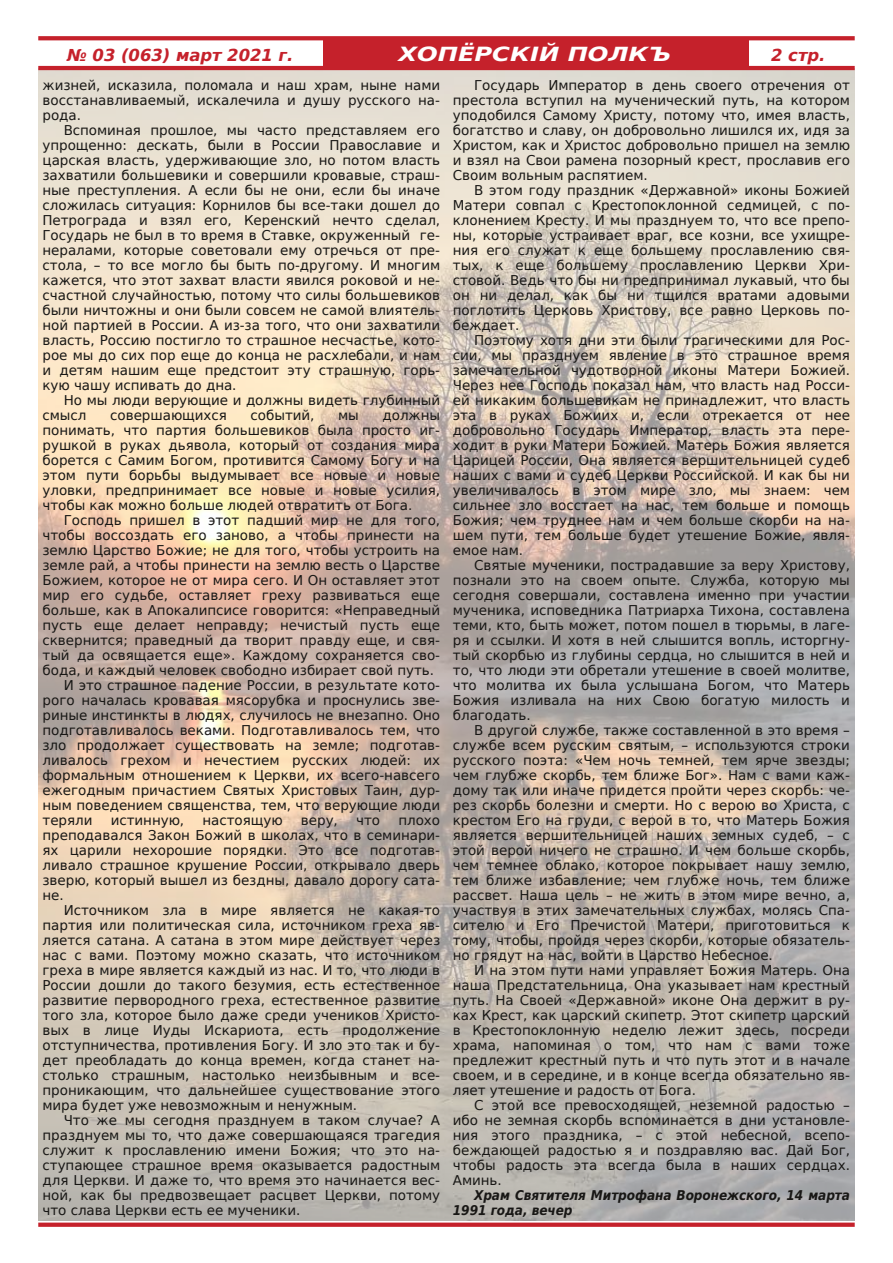
<style>
.page{position:relative;width:893px;height:1263px;background:#fff}
.page>*{position:absolute;margin:0;border:0;box-sizing:border-box;transform-origin:0 0}
.t1{font:italic 700 19.5px "DejaVu Sans";letter-spacing:-.005em;color:#fff;scale:1.25 1}
.t2{font:italic 700 16.5px "DejaVu Sans";letter-spacing:-.005em;color:#c5212b}
.t3{font:13.5px/15px "DejaVu Sans";letter-spacing:-.005em;color:#181715;text-align:justify}
.t4{font:italic 700 13.5px/15px "DejaVu Sans Condensed";letter-spacing:-.005em;color:#181715}
</style>
<div class="page">
<img style="left:38px;top:70px;width:817px;height:1150px">
<div style="left:323px;top:38px;width:425px;height:30px;background:#c5212b"></div>
<hr style="left:38px;top:66px;width:817px;height:4px;background:#c5212b">
<div style="left:38px;top:1222px;width:817px;height:5px;background:#c5212b"></div>
<svg style="left:38px;top:36px;width:817px;height:4px;fill:#c5212b"></svg>
<p class="t2" style="left:67px;top:45px;width:228px">№ 03 (063) март 2021 г.</p>
<h1 class="t1" style="left:398px;top:43px;width:220px">ХОПЁРСКIЙ ПОЛКЪ</h1>
<p class="t2" style="left:771px;top:45px;width:56px">2 стр.</p>
<p class="t3" style="left:43px;top:78px;width:399px">жизней, исказила, поломала и наш храм, ныне нами восстанавливаемый, искалечила и душу русского на‐ рода.</p>
<p class="t3" style="left:43px;top:123px;width:399px;text-indent:21px">Вспоминая прошлое, мы часто представляем его упрощенно: дескать, были в России Православие и царская власть, удерживающие зло, но потом власть захватили большевики и совершили кровавые, страш‐ ные преступления. А если бы не они, если бы иначе сложилась ситуация: Корнилов бы все-таки дошел до Петрограда и взял его, Керенский нечто сделал, Государь не был в то время в Ставке, окруженный ге‐ нералами, которые советовали ему отречься от пре‐ стола, – то все могло бы быть по-другому. И многим кажется, что этот захват власти явился роковой и не‐ счастной случайностью, потому что силы большевиков были ничтожны и они были совсем не самой влиятель‐ ной партией в России. А из-за того, что они захватили власть, Россию постигло то страшное несчастье, кото‐ рое мы до сих пор еще до конца не расхлебали, и нам и детям нашим еще предстоит эту страшную, горь&shy;кую чашу испивать до дна.</p>
<p class="t3" style="left:43px;top:393px;width:399px;text-indent:21px">Но мы люди верующие и должны видеть глубинный смысл</p>
<p class="t3" style="left:453px;top:78px;width:399px;text-indent:21px">Государь Император в день своего отречения от престола вступил на мученический путь, на котором уподобился Самому Христу, потому что, имея власть, богатство и славу, он добровольно лишился их, идя за Христом, как и Христос добровольно пришел на землю и взял на Свои рамена позорный крест, прославив его Своим вольным распятием.</p>
<p class="t3" style="left:453px;top:183px;width:399px;text-indent:21px">В этом году праздник «Державной» иконы Божией Матери совпал с Крестопоклонной седмицей, с по‐ клонением Кресту. И мы празднуем то, что все препо‐ ны, которые устраивает враг, все козни, все ухищре‐ ния его служат к еще большему прославлению свя‐ тых, к еще большему прославлению Церкви Хри‐ стовой. Ведь что бы ни предпринимал лукавый, что бы он ни делал, как бы ни тщился вратами адовыми поглотить Церковь Христову, все равно Церковь по‐ беждает.</p>
<p class="t3" style="left:453px;top:333px;width:399px;text-indent:21px">Поэтому хотя дни эти были трагическими для Рос‐ сии, мы празднуем явление в это страшное время замечательной чудотворной иконы Матери Божией.<br>Через нее Господь показал нам, что власть над Росси‐ ей никаким большевикам не принадлежит, что власть эта в руках Божиих и, если отрекается от нее добровольно Государь Император, власть эта пере‐ ходит в руки Матери Божией. Матерь Божия является Царицей России, Она является вершительницей судеб наших с вами и судеб Церкви Российской. И как бы ни увеличивалось в этом мире зло, мы знаем: чем сильнее зло восстает на нас, тем больше и помощь Божия; чем труднее нам и чем больше скорби на на‐ шем пути, тем больше будет утешение Божие, явля‐ емое нам.</p>
<p class="t3" style="left:453px;top:558px;width:399px;text-indent:21px">Святые мученики, пострадавшие за веру Христову, познали это на своем опыте. Служба, которую мы сегодня совершали, составлена именно при участии мученика, исповедника Патриарха Тихона, составлена теми, кто, быть может, потом пошел в тюрьмы, в лаге‐ ря и ссылки. И хотя в ней слышится вопль, исторгну‐ тый скорбью из глубины сердца, но слышится в ней и то, что люди эти обретали утешение в своей молитве, что молитва их была услышана Богом, что Матерь Божия изливала на них Свою богатую милость и благодать.</p>
<p class="t3" style="left:453px;top:723px;width:399px;text-indent:21px">В другой службе, также составленной в это время – службе всем русским святым, – используются строки русского поэта: «Чем ночь темней, тем ярче звезды; чем глубже скорбь, тем ближе Бог». Нам с вами каж‐ дому так или иначе придется пройти через скорбь: че‐ рез скорбь болезни и смерти. Но с верою во Христа, с крестом Его на груди, с верой в то, что Матерь Божия является вершительницей наших земных судеб, – с этой верой ничего не страшно. И чем больше скорбь, чем темнее облако, которое покрывает нашу землю, тем ближе избавление; чем глубже ночь, тем ближе рассвет. Наша цель – не жить в этом мире вечно, а, участвуя в этих замечательных службах, молясь Спа‐ сителю и Его Пречистой Матери, приготовиться к тому, чтобы, пройдя через скорби, которые обязатель‐ но грядут на нас, войти в Царство Небесное.</p>
<p class="t3" style="left:453px;top:963px;width:399px;text-indent:21px">И на этом пути нами управляет Божия Матерь. Она наша Предстательница, Она указывает нам крестный путь. На Своей «Державной» иконе Она держит в ру‐ ках Крест, как царский скипетр. Этот скипетр царский в Крестопоклонную неделю лежит здесь, посреди храма, напоминая о том, что нам с вами тоже предлежит крестный путь и что путь этот и в начале своем, и в середине, и в конце всегда обязательно яв‐ ляет утешение и радость от Бога.</p>
<p class="t3" style="left:453px;top:1098px;width:399px;text-indent:21px">С этой все превосходящей, неземной радостью – ибо не земная скорбь вспоминается в дни установле‐ ния этого праздника, – с этой небесной, всепо‐ беждающей радостью я и поздравляю вас. Дай Бог, чтобы радость эта всегда была в наших сердцах.<br>Аминь.</p>
<p class="t4" style="left:453px;top:1188px;width:399px;text-indent:21px">Храм Святителя Митрофана Воронежского, 14 марта<br>1991 года, вечер</p>
<p class="t3" style="left:110px;top:408px;width:118px">совершающихся</p>
<p class="t3" style="left:251px;top:408px;width:65px">событий,</p>
<p class="t3" style="left:338px;top:408px;width:22px">мы</p>
<p class="t3" style="left:43px;top:408px;width:399px;text-indent:340px">должны понимать, что партия большевиков была просто иг‐ рушкой в руках дьявола, который от создания мира борется с Самим Богом, противится Самому Богу и на этом пути борьбы выдумывает все новые и новые уловки, предпринимает все новые и новые усилия, чтобы как можно больше людей отвратить от Бога.</p>
<p class="t3" style="left:64px;top:513px;width:378px">Господь пришел в этот падший мир не для того,</p>
<p class="t3" style="left:43px;top:528px;width:399px">чтобы воссоздать его заново, а чтобы принести на</p>
<p class="t3" style="left:43px;top:543px;width:399px">землю Царство Божие; не для того, чтобы устроить на</p>
<p class="t3" style="left:43px;top:558px;width:399px">земле рай, а чтобы принести на землю весть о Царстве</p>
<p class="t3" style="left:43px;top:573px;width:399px">Божием, которое не от мира сего. И Он оставляет этот</p>
<p class="t3" style="left:43px;top:588px;width:399px">мир его судьбе, оставляет греху развиваться еще</p>
<p class="t3" style="left:43px;top:603px;width:399px">больше, как в Апокалипсисе говорится: «Неправедный</p>
<p class="t3" style="left:43px;top:618px;width:399px">пусть еще делает неправду; нечистый пусть еще</p>
<p class="t3" style="left:43px;top:633px;width:399px">сквернится; праведный да творит правду еще, и свя‐</p>
<p class="t3" style="left:43px;top:648px;width:399px">тый да освящается еще». Каждому сохраняется сво‐</p>
<p class="t3" style="left:43px;top:663px;width:393px">бода, и каждый человек свободно избирает свой путь.</p>
<p class="t3" style="left:64px;top:678px;width:378px">И это страшное падение России, в результате кото‐</p>
<p class="t3" style="left:43px;top:693px;width:399px">рого началась кровавая мясорубка и проснулись зве‐</p>
<p class="t3" style="left:43px;top:708px;width:399px">риные инстинкты в людях, случилось не внезапно. Оно</p>
<p class="t3" style="left:43px;top:723px;width:399px">подготавливалось веками. Подготавливалось тем, что</p>
<p class="t3" style="left:43px;top:738px;width:399px">зло продолжает существовать на земле; подготав‐</p>
<p class="t3" style="left:43px;top:753px;width:399px">ливалось грехом и нечестием русских людей: их</p>
<p class="t3" style="left:43px;top:768px;width:399px">формальным отношением к Церкви, их всего-навсего</p>
<p class="t3" style="left:43px;top:783px;width:399px">ежегодным причастием Святых Христовых Таин, дур‐</p>
<p class="t3" style="left:43px;top:798px;width:399px">ным поведением священства, тем, что верующие люди</p>
<p class="t3" style="left:43px;top:813px;width:52px">теряли</p>
<p class="t3" style="left:111px;top:813px;width:75px">истинную,</p>
<p class="t3" style="left:202px;top:813px;width:82px">настоящую</p>
<p class="t3" style="left:301px;top:813px;width:38px">веру,</p>
<p class="t3" style="left:356px;top:813px;width:25px">что</p>
<p class="t3" style="left:43px;top:813px;width:399px;text-indent:356px">плохо преподавался Закон Божий в школах, что в семинари‐ ях царили нехорошие порядки. Это все подготав‐ ливало страшное крушение России, открывало дверь зверю, который вышел из бездны, давало дорогу сата‐ не.</p>
<p class="t3" style="left:43px;top:903px;width:399px;text-indent:21px">Источником зла в мире является не какая-то партия или политическая сила, источником греха яв‐ ляется сатана. А сатана в этом мире действует через нас с вами. Поэтому можно сказать, что источником греха в мире является каждый из нас. И то, что люди в России дошли до такого безумия, есть естественное развитие первородного греха, естественное развитие того зла, которое было даже среди учеников Христо‐ вых в лице Иуды Искариота, есть продолжение отступничества, противления Богу. И зло это так и бу‐ дет преобладать до конца времен, когда станет на‐ столько страшным, настолько неизбывным и все‐ проникающим, что дальнейшее существование этого мира будет уже невозможным и ненужным.</p>
<p class="t3" style="left:43px;top:1113px;width:399px;text-indent:21px">Что же мы сегодня празднуем в таком случае? А празднуем мы то, что даже совершающаяся трагедия служит к прославлению имени Божия; что это на‐ ступающее страшное время оказывается радостным для Церкви. И даже то, что время это начинается вес‐ ной, как бы предвозвещает расцвет Церкви, потому что слава Церкви есть ее мученики.</p>
</div>
